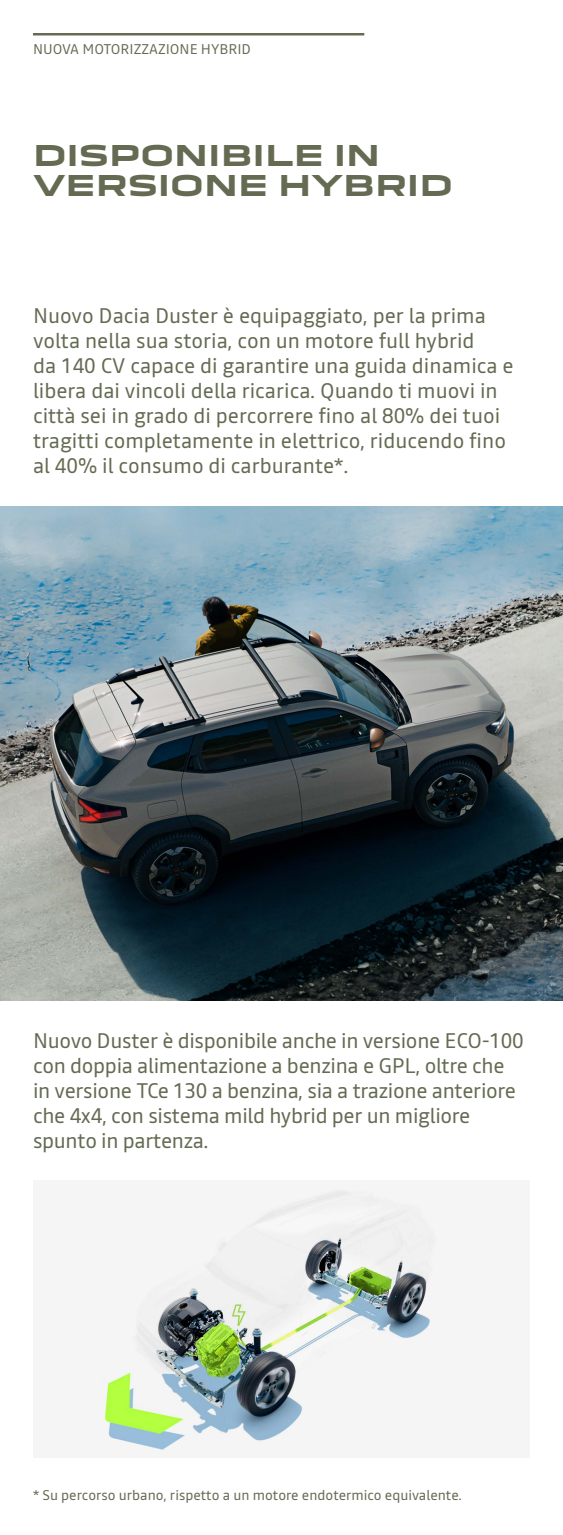
<style>
.page{position:relative;width:563px;height:1535px;background:#fff}
.page>*{position:absolute;margin:0;border:0;box-sizing:border-box;transform-origin:0 0}
.t1{font:700 28px/30.5px "Dacia Block Extended";color:#646b52}
.t2{font:21px/25px "Read";color:#646b52}
.t3{font:14px "Read";color:#646b52}
</style>
<div class="page">
<img style="left:0;top:506px;width:562px;height:494px">
<img style="left:99px;top:1188px;width:339px;height:266px">
<hr style="left:33px;top:33px;width:331px;height:3px;background:#646b52">
<p class="t3" style="left:33px;top:40px;width:219px">NUOVA MOTORIZZAZIONE HYBRID</p>
<h1 class="t1" style="left:33px;top:141px;width:421px">DISPONIBILE IN<br>VERSIONE HYBRID</h1>
<p class="t2" style="left:33px;top:303px;width:482px">Nuovo Dacia Duster è equipaggiato, per la prima volta nella sua storia, con un motore full hybrid<br>da 140 CV capace di garantire una guida dinamica e libera dai vincoli della ricarica. Quando ti muovi in città sei in grado di percorrere fino al 80% dei tuoi tragitti completamente in elettrico, riducendo fino al 40% il consumo di carburante*.</p>
<p class="t2" style="left:33px;top:1028px;width:492px">Nuovo Duster è disponibile anche in versione ECO-100 con doppia alimentazione a benzina e GPL, oltre che in versione TCe 130 a benzina, sia a trazione anteriore che 4x4, con sistema mild hybrid per un migliore spunto in partenza.</p>
<p class="t3" style="left:33px;top:1485px;width:430px">* Su percorso urbano, rispetto a un motore endotermico equivalente.</p>
</div>
